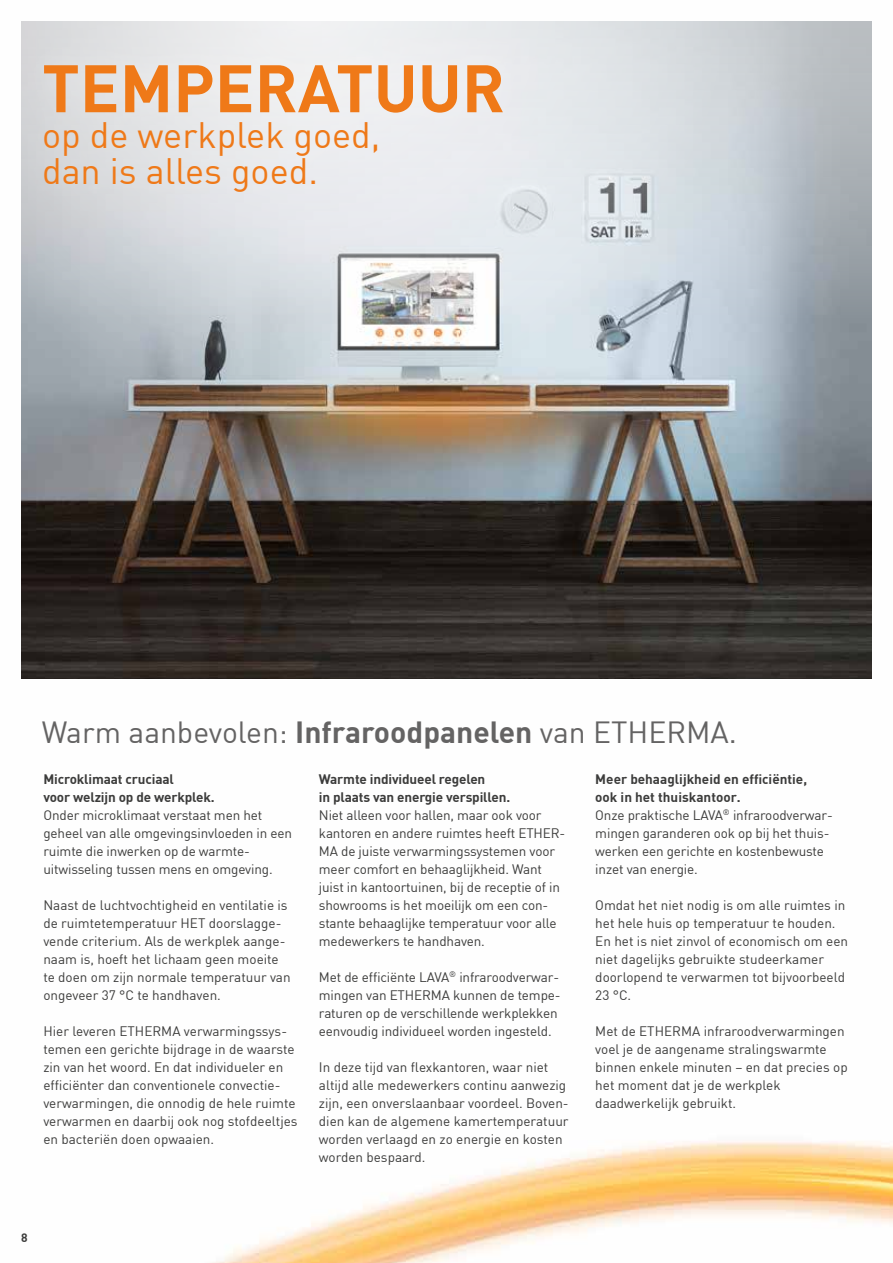
<style>
.page{position:relative;width:893px;height:1263px;background:#fff}
.page>*{position:absolute;margin:0;border:0;box-sizing:border-box;transform-origin:0 0}
.t1{font:700 66px "DIN";color:#ef7918}
.t2{font:36px/36px "DIN";color:#ef7918}
.t3{font:30px "DIN";color:#646363}
.t4{font:13.5px/18px "DIN";color:#3c3c3b}
.t5{font:700 13.5px/18px "DIN";letter-spacing:-.01em;color:#3c3c3b}
.t6{font:700 12px "DIN";color:#3c3c3b}
.s1{font-weight:700}
</style>
<div class="page">
<img style="left:21px;top:678px;width:872px;height:585px">
<img style="left:21px;top:321px;width:851px;height:357px">
<img style="left:21px;top:321px;width:721px;height:112px">
<svg style="left:21px;top:21px;width:851px;height:300px;background:#ccd2d7"></svg>
<div style="left:18px;top:38px;width:510px;height:181px;background:#fff;opacity:.36"></div>
<h1 class="t1" style="left:42px;top:45px;width:464px">TEMPERATUUR</h1>
<h2 class="t2" style="left:42px;top:117px;width:340px">op de werkplek goed, dan is alles goed.</h2>
<h3 class="t3" style="left:42px;top:713px;width:697px">Warm aanbevolen: <span class="s1">Infraroodpanelen</span> van ETHERMA.</h3>
<p class="t5" style="left:43px;top:769px;width:173px">Microklimaat cruciaal<br>voor welzijn op de werkplek.</p>
<p class="t4" style="left:43px;top:805px;width:250px">Onder microklimaat verstaat men het geheel van alle omgevingsinvloeden in een ruimte die inwerken op de warmte&shy;uitwisseling tussen mens en omgeving.</p>
<p class="t4" style="left:43px;top:895px;width:249px">Naast de luchtvochtigheid en ventilatie is de ruimtetemperatuur HET doorslagge&shy;vende criterium. Als de werkplek aange&shy;naam is, hoeft het lichaam geen moeite te doen om zijn normale temperatuur van ongeveer 37 °C te handhaven.</p>
<p class="t4" style="left:43px;top:1021px;width:256px">Hier leveren ETHERMA verwarmingssys&shy;temen een gerichte bijdrage in de waarste zin van het woord. En dat individueler en efficiënter dan conventionele convectie&shy;verwarmingen, die onnodig de hele ruimte verwarmen en daarbij ook nog stofdeeltjes en bacteriën doen opwaaien.</p>
<p class="t4" style="left:595px;top:769px;width:239px"><span class="s1">Meer behaaglijkheid en efficiëntie,<br>ook in het thuiskantoor.<br></span>Onze praktische LAVA<sup>®</sup> infraroodverwar&shy;mingen garanderen ook op bij het thuis&shy;werken een gerichte en kostenbewuste inzet van energie.</p>
<p class="t4" style="left:595px;top:895px;width:254px">Omdat het niet nodig is om alle ruimtes in het hele huis op temperatuur te houden.<br>En het is niet zinvol of economisch om een niet dagelijks gebruikte studeerkamer doorlopend te verwarmen tot bijvoorbeeld 23 °C.</p>
<p class="t4" style="left:595px;top:1021px;width:254px">Met de ETHERMA infraroodverwarmingen voel je de aangename stralingswarmte binnen enkele minuten – en dat precies op het moment dat je de werkplek daadwerkelijk gebruikt.</p>
<p class="t5" style="left:319px;top:769px;width:193px">Warmte individueel regelen<br>in plaats van energie verspillen.</p>
<p class="t4" style="left:319px;top:805px;width:248px">Niet alleen voor hallen, maar ook voor kantoren en andere ruimtes heeft ETHER-MA de juiste verwarmingssystemen voor meer comfort en behaaglijkheid. Want juist in kantoortuinen, bij de receptie of in showrooms is het moeilijk om een con&shy;stante behaaglijke temperatuur voor alle medewerkers te handhaven.</p>
<p class="t4" style="left:319px;top:967px;width:243px">Met de efficiënte LAVA<sup>®</sup> infraroodverwar&shy;mingen van ETHERMA kunnen de tempe&shy;raturen op de verschillende werkplekken eenvoudig individueel worden ingesteld.</p>
<p class="t4" style="left:319px;top:1057px;width:251px">In deze tijd van flexkantoren, waar niet altijd alle medewerkers continu aanwezig zijn, een onverslaanbaar voordeel. Boven&shy;dien kan de algemene kamertemperatuur worden verlaagd en zo energie en kosten worden bespaard.</p>
<p class="t6" style="left:21px;top:1229px;width:8px">8</p>
</div>
